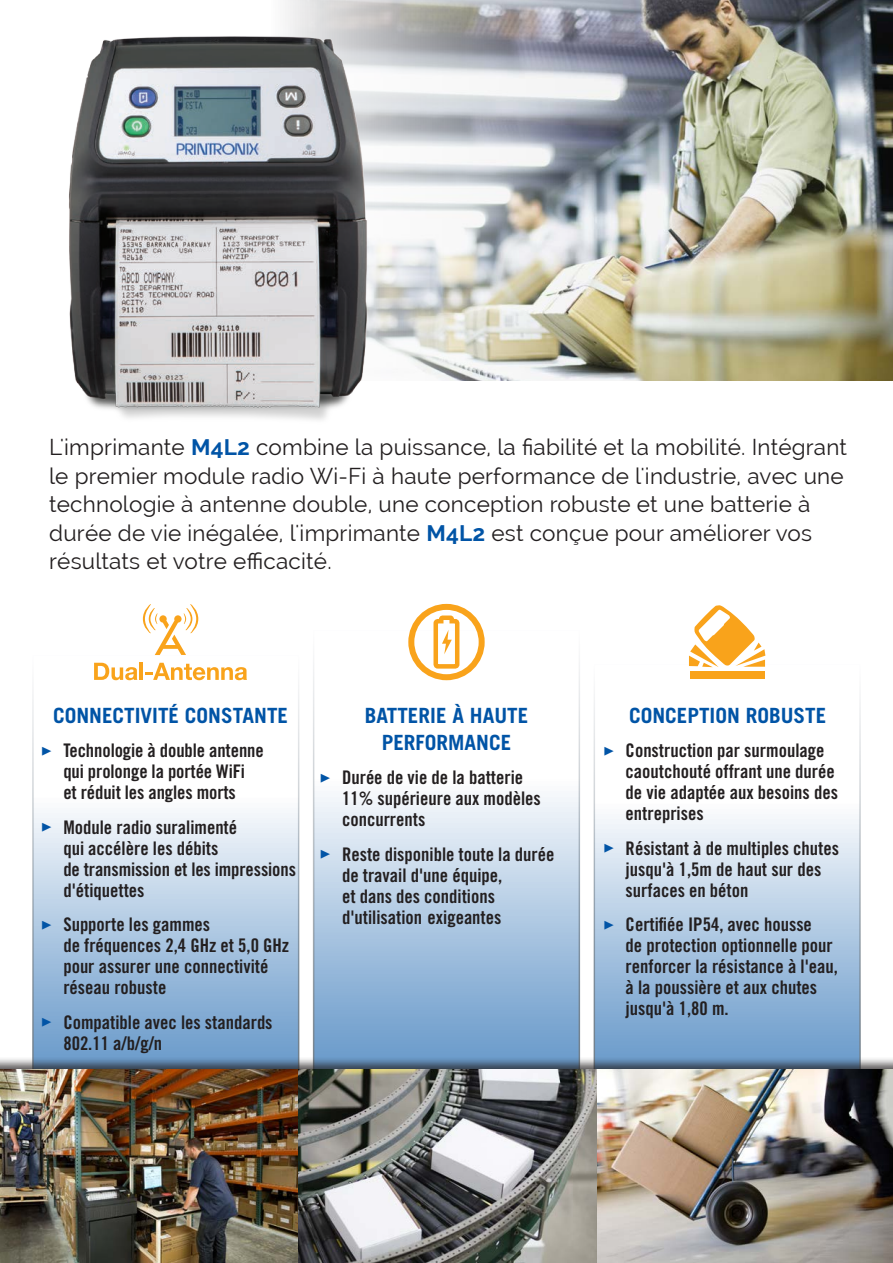
<style>
.page{position:relative;width:893px;height:1263px;background:#fff}
.page>*{position:absolute;margin:0;border:0;box-sizing:border-box;transform-origin:0 0}
.t1{font:22.5px/28.5px "Raleway";letter-spacing:.01em;color:#231f20}
.t2{font:700 21px/27px "Trade Gothic";color:#0154a6;text-align:center}
.t3{font:18.75px/21px "Trade Gothic Bold Cond Twenty";color:#231f20}
.s1{font-weight:700;color:#0154a6}
.s2{font-family:"Minion Pro";color:#0154a6}
</style>
<div class="page">
<svg style="left:316px;top:633px;width:261px;height:423px"></svg>
<div style="left:313px;top:630px;width:267px;height:446px;border:2px solid #727f8a"></div>
<svg style="left:597px;top:667px;width:261px;height:389px"></svg>
<div style="left:594px;top:664px;width:267px;height:414px;border:2px solid #727f8a"></div>
<svg style="left:35px;top:662px;width:261px;height:394px"></svg>
<img style="left:285px;top:0;width:608px;height:381px">
<svg style="left:431px;top:613px;width:31px;height:58px"></svg>
<div style="left:408px;top:604px;width:77px;height:76px;border:6px solid #f9a31b;border-radius:50%"></div>
<div style="left:690px;top:672px;width:74px;height:7px;background:#f9a31b"></div>
<svg style="left:689px;top:605px;width:76px;height:62px"></svg>
<img style="left:69px;top:16px;width:337px;height:404px">
<svg style="left:94px;top:663px;width:43px;height:17px"></svg>
<hr style="left:140px;top:663px;width:3px;height:17px;background:#f9a31b">
<svg style="left:145px;top:663px;width:102px;height:17px"></svg>
<svg style="left:143px;top:604px;width:55px;height:51px"></svg>
<div style="left:0;top:1056px;width:893px;height:207px;background:#231f20;opacity:.75"></div>
<img style="left:0;top:1069px;width:893px;height:194px">
<p class="t1" style="left:49px;top:433px;width:799px">L'imprimante <span class="s1">M4L2</span> combine la puissance, la fiabilité et la mobilité. Intégrant le premier module radio Wi-Fi à haute performance de l'industrie, avec une technologie à antenne double, une conception robuste et une batterie à durée de vie inégalée, l'imprimante <span class="s1">M4L2</span> est conçue pour améliorer vos résultats et votre efficacité.</p>
<p class="t2" style="left:53px;top:701px;width:236px">CONNECTIVITÉ CONSTANTE</p>
<p class="t3" style="left:41px;top:740px;width:224px;text-align:center"><span class="s2">▶</span> Technologie à double antenne qui prolonge la portée WiFi<br>et réduit les angles morts</p>
<p class="t3" style="left:63px;top:816px;width:234px;text-indent:-23px"><span class="s2">▶</span> Module radio suralimenté<br>qui accélère les débits<br>de transmission et les impressions d'étiquettes</p>
<p class="t3" style="left:63px;top:914px;width:227px;text-indent:-23px"><span class="s2">▶</span> Supporte les gammes<br>de fréquences 2,4 GHz et 5,0 GHz pour assurer une connectivité réseau robuste</p>
<p class="t3" style="left:63px;top:1011px;width:211px;text-indent:-23px"><span class="s2">▶</span> Compatible avec les standards<br>802.11 a/b/g/n</p>
<p class="t2" style="left:365px;top:701px;width:165px">BATTERIE À HAUTE<br>PERFORMANCE</p>
<p class="t3" style="left:342px;top:767px;width:200px;text-indent:-22px"><span class="s2">▶</span> Durée de vie de la batterie<br>11% supérieure aux modèles concurrents</p>
<p class="t3" style="left:342px;top:843px;width:214px;text-indent:-22px"><span class="s2">▶</span> Reste disponible toute la durée de travail d'une équipe,<br>et dans des conditions d'utilisation exigeantes</p>
<p class="t2" style="left:629px;top:701px;width:199px">CONCEPTION ROBUSTE</p>
<p class="t3" style="left:626px;top:740px;width:214px;text-indent:-22px"><span class="s2">▶</span> Construction par surmoulage caoutchouté offrant une durée de vie adaptée aux besoins des entreprises</p>
<p class="t3" style="left:626px;top:837px;width:215px;text-indent:-22px"><span class="s2">▶</span> Résistant à de multiples chutes jusqu'à 1,5m de haut sur des surfaces en béton</p>
<p class="t3" style="left:626px;top:914px;width:214px;text-indent:-22px"><span class="s2">▶</span> Certifiée IP54, avec housse<br>de protection optionnelle pour renforcer la résistance à l'eau, à la poussière et aux chutes jusqu'à 1,80 m.</p>
</div>
